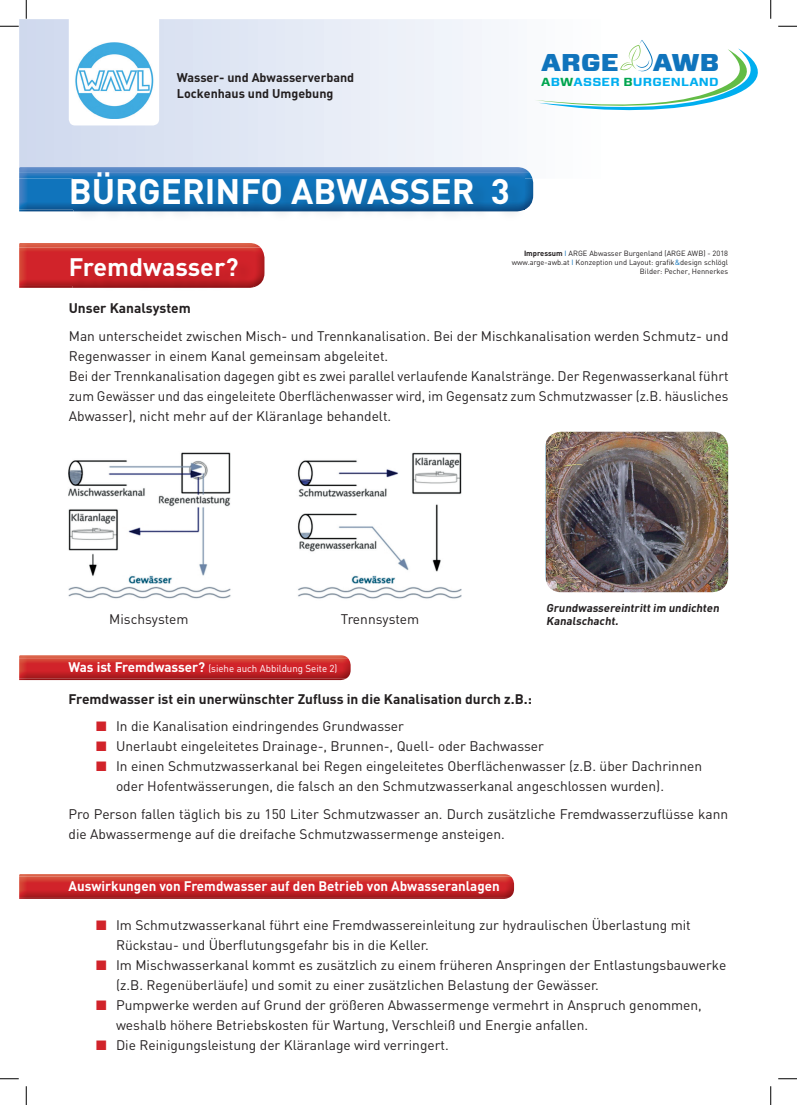
<style>
.page{position:relative;width:797px;height:1105px;background:#fff}
.page>*{position:absolute;margin:0;border:0;box-sizing:border-box;transform-origin:0 0}
.t1{font:700 35px "DIN";color:#fff}
.t2{font:700 25px "DIN";color:#fff}
.t3{font:900 24.25px "Forza";color:#1074bc;scale:1.09 1}
.t4{font:13.75px/20px "DIN";color:#231f20}
.t5{font:700 13.75px "DIN";color:#231f20}
.t6{font:700 13.75px "DIN";color:#fff}
.t7{font:700 12.5px/16.2px "DIN";color:#231f20}
.t8{font:700 11.62px "Forza";letter-spacing:.015em;color:#00aeef;scale:1.13 1}
.t9{font:700 11.25px/13.5px "DIN";color:#231f20}
.t10{font:10px "DIN";color:#fff}
.t11{font:7.5px/9px "DIN";color:#231f20;text-align:right}
.s1{color:#00a54f}
.s2{font-weight:700}
.s3{color:#1074bc}
.s4{font-weight:700;font-size:13.75px}
.s5{color:#d1232a}
</style>
<div class="page">
<svg style="left:19px;top:19px;width:472px;height:148px"></svg>
<img style="left:19px;top:167px;width:510px;height:5px">
<img style="left:19px;top:209px;width:54px;height:2px">
<img style="left:19px;top:172px;width:514px;height:37px">
<img style="left:19px;top:243px;width:242px;height:5px">
<img style="left:19px;top:286px;width:238px;height:2px">
<img style="left:19px;top:248px;width:245px;height:38px">
<img style="left:73px;top:211px;width:447px;height:3px">
<img style="left:73px;top:174px;width:452px;height:37px">
<img style="left:73px;top:259px;width:180px;height:29px">
<img style="left:19px;top:655px;width:329px;height:3px">
<img style="left:19px;top:678px;width:327px;height:2px">
<img style="left:19px;top:658px;width:331px;height:20px">
<img style="left:19px;top:874px;width:492px;height:3px">
<img style="left:19px;top:897px;width:491px;height:2px">
<img style="left:19px;top:877px;width:495px;height:20px">
<img style="left:68px;top:452px;width:394px;height:147px">
<img style="left:545px;top:432px;width:183px;height:160px">
<svg style="left:69px;top:19px;width:90px;height:106px"></svg>
<img style="left:75px;top:42px;width:82px;height:77px">
<svg style="left:536px;top:40px;width:222px;height:71px"></svg>
<svg style="left:0;top:25px;width:19px;height:2px"></svg>
<svg style="left:778px;top:25px;width:19px;height:2px"></svg>
<svg style="left:0;top:1078px;width:19px;height:1px"></svg>
<svg style="left:778px;top:1078px;width:19px;height:1px"></svg>
<svg style="left:25px;top:0;width:2px;height:19px"></svg>
<svg style="left:25px;top:1086px;width:2px;height:19px"></svg>
<svg style="left:770px;top:0;width:1px;height:19px"></svg>
<svg style="left:770px;top:1086px;width:1px;height:19px"></svg>
<p class="t7" style="left:177px;top:69px;width:179px">Wasser- und Abwasserverband<br>Lockenhaus und Umgebung</p>
<h1 class="t1" style="left:69px;top:168px;width:442px">BÜRGERINFO ABWASSER 3</h1>
<h3 class="t3" style="left:541px;top:46px;width:73px">ARGE</h3>
<h3 class="t3" style="left:652px;top:46px;width:63px">AWB</h3>
<p class="t8" style="left:541px;top:74px;width:158px"><span class="s1">A</span>B<span class="s1">W</span>ASSER <span class="s1">B</span>URGENLAND</p>
<h2 class="t2" style="left:69px;top:250px;width:171px">Fremdwasser?</h2>
<p class="t11" style="left:512px;top:249px;width:218px"><span class="s2">Impressum</span> <span class="s3">I</span> ARGE Abwasser Burgenland (ARGE AWB) - 2018 www.arge-awb.at <span class="s3">I</span> Konzeption und Layout: grafik<span class="s3">&amp;</span>design schlögl<br>Bilder: Pecher, Hennerkes</p>
<p class="t5" style="left:69px;top:299px;width:123px">Unser Kanalsystem</p>
<p class="t4" style="left:69px;top:326px;width:661px">Man unterscheidet zwischen Misch- und Trennkanalisation. Bei der Mischkanalisation werden Schmutz- und Regenwasser in einem Kanal gemeinsam abgeleitet.<br>Bei der Trennkanalisation dagegen gibt es zwei parallel verlaufende Kanalstränge. Der Regenwasserkanal führt zum Gewässer und das eingeleitete Oberflächenwasser wird, im Gegensatz zum Schmutzwasser (z.B. häusliches Abwasser), nicht mehr auf der Kläranlage behandelt.</p>
<p class="t4" style="left:109px;top:609px;width:81px">Mischsystem</p>
<p class="t4" style="left:341px;top:609px;width:80px">Trennsystem</p>
<p class="t9" style="left:546px;top:600px;width:176px">Grundwassereintritt im undichten<br>Kanalschacht.</p>
<p class="t10" style="left:68px;top:662px;width:270px"><span class="s4">Was ist Fremdwasser?</span> (siehe auch Abbildung Seite 2)</p>
<p class="t5" style="left:68px;top:690px;width:465px">Fremdwasser ist ein unerwünschter Zufluss in die Kanalisation durch z.B.:</p>
<p class="t4" style="left:96px;top:716px;width:309px"><span class="s5">■</span> In die Kanalisation eindringendes Grundwasser</p>
<p class="t4" style="left:96px;top:736px;width:449px"><span class="s5">■</span> Unerlaubt eingeleitetes Drainage-, Brunnen-, Quell- oder Bachwasser</p>
<p class="t4" style="left:116px;top:756px;width:587px;text-indent:-20px"><span class="s5">■</span> In einen Schmutzwasserkanal bei Regen eingeleitetes Oberflächenwasser (z.B. über Dachrinnen oder Hofentwässerungen, die falsch an den Schmutzwasserkanal angeschlossen wurden).</p>
<p class="t4" style="left:68px;top:803px;width:661px">Pro Person fallen täglich bis zu 150 Liter Schmutzwasser an. Durch zusätzliche Fremdwasserzuflüsse kann die Abwassermenge auf die dreifache Schmutzwassermenge ansteigen.</p>
<p class="t6" style="left:68px;top:877px;width:432px">Auswirkungen von Fremdwasser auf den Betrieb von Abwasseranlagen</p>
<p class="t4" style="left:116px;top:915px;width:576px;text-indent:-20px"><span class="s5">■</span> Im Schmutzwasserkanal führt eine Fremdwassereinleitung zur hydraulischen Überlastung mit<br>Rückstau- und Überflutungsgefahr bis in die Keller.</p>
<p class="t4" style="left:116px;top:955px;width:611px;text-indent:-20px"><span class="s5">■</span> Im Mischwasserkanal kommt es zusätzlich zu einem früheren Anspringen der Entlastungsbauwerke (z.B. Regenüberläufe) und somit zu einer zusätzlichen Belastung der Gewässer.</p>
<p class="t4" style="left:116px;top:995px;width:587px;text-indent:-20px"><span class="s5">■</span> Pumpwerke werden auf Grund der größeren Abwassermenge vermehrt in Anspruch genommen, weshalb höhere Betriebskosten für Wartung, Verschleiß und Energie anfallen.</p>
<p class="t4" style="left:96px;top:1035px;width:354px"><span class="s5">■</span> Die Reinigungsleistung der Kläranlage wird verringert.</p>
</div>
